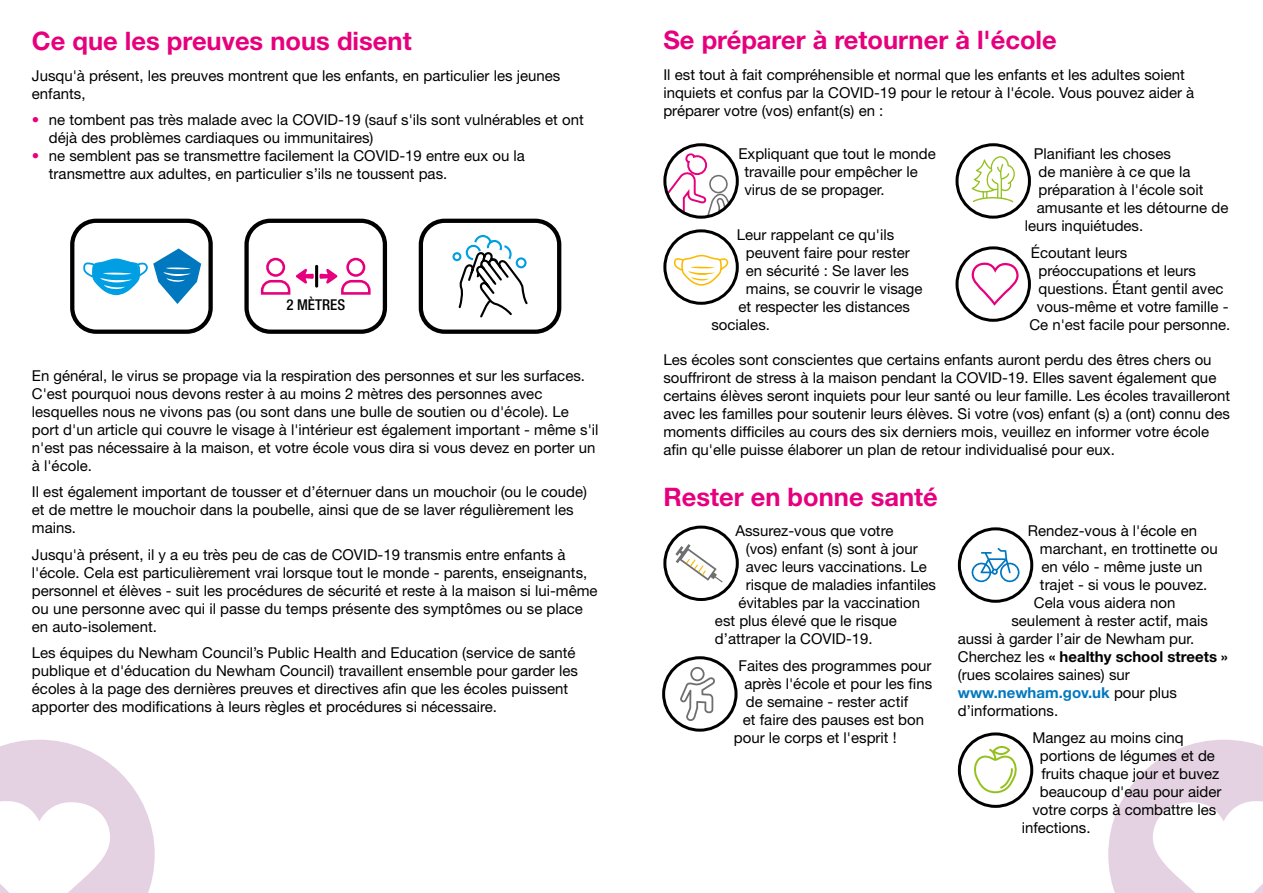
<style>
.page{position:relative;width:1263px;height:893px;background:#fff}
.page>*{position:absolute;margin:0;border:0;box-sizing:border-box;transform-origin:0 0}
.t1{font:700 25.5px "Helvetica Neue LT Std";color:#e6007d}
.t2{font:15px/18px "Helvetica Neue LT Std";color:#000}
.t3{font:700 15px "Helvetica Neue LT Std";color:#000}
.t4{font:700 15px "Helvetica Neue LT Std";color:#0078bf}
.t5{font:500 condensed 15px "Helvetica Neue LT Std";color:#000}
.s1{color:#e6007d}
.s2{font-weight:400}
.s3{font-weight:400;color:#000}
</style>
<div class="page">
<svg style="left:0;top:740px;width:155px;height:153px"></svg>
<svg style="left:1108px;top:740px;width:155px;height:153px"></svg>
<div style="left:419px;top:219px;width:142px;height:115px;border:4px solid #000;border-radius:24px"></div>
<svg style="left:451px;top:235px;width:78px;height:99px"></svg>
<div style="left:346px;top:258px;width:19px;height:19px;border:3px solid #e6007d;border-radius:50%"></div>
<div style="left:244px;top:219px;width:143px;height:115px;border:4px solid #000;border-radius:24px"></div>
<hr style="left:315px;top:265px;width:3px;height:23px;background:#000;border-radius:2px">
<svg style="left:320px;top:269px;width:51px;height:26px"></svg>
<div style="left:266px;top:258px;width:19px;height:19px;border:3px solid #e6007d;border-radius:50%"></div>
<svg style="left:260px;top:269px;width:54px;height:26px"></svg>
<div style="left:70px;top:219px;width:143px;height:115px;border:4px solid #000;border-radius:24px"></div>
<svg style="left:83px;top:248px;width:118px;height:56px"></svg>
<svg style="left:674px;top:255px;width:54px;height:31px"></svg>
<svg style="left:667px;top:153px;width:64px;height:62px"></svg>
<div style="left:663px;top:143px;width:76px;height:76px;border:3px solid #000;border-radius:50%"></div>
<div style="left:955px;top:143px;width:76px;height:76px;border:3px solid #000;border-radius:50%"></div>
<div style="left:663px;top:229px;width:76px;height:76px;border:3px solid #000;border-radius:50%"></div>
<div style="left:955px;top:246px;width:76px;height:76px;border:3px solid #000;border-radius:50%"></div>
<div style="left:958px;top:527px;width:75px;height:76px;border:3px solid #000;border-radius:50%"></div>
<svg style="left:972px;top:548px;width:47px;height:34px"></svg>
<div style="left:663px;top:526px;width:76px;height:75px;border:3px solid #000;border-radius:50%"></div>
<svg style="left:675px;top:544px;width:48px;height:39px"></svg>
<div style="left:958px;top:732px;width:75px;height:76px;border:3px solid #000;border-radius:50%"></div>
<svg style="left:974px;top:746px;width:43px;height:47px"></svg>
<div style="left:662px;top:656px;width:75px;height:76px;border:3px solid #000;border-radius:50%"></div>
<svg style="left:680px;top:667px;width:35px;height:54px"></svg>
<svg style="left:972px;top:156px;width:43px;height:46px"></svg>
<svg style="left:973px;top:262px;width:44px;height:44px"></svg>
<h1 class="t1" style="left:32px;top:25px;width:381px">Ce que les preuves nous disent</h1>
<p class="t2" style="left:32px;top:66px;width:530px">Jusqu'à présent, les preuves montrent que les enfants, en particulier les jeunes enfants,</p>
<p class="t2" style="left:49px;top:111px;width:536px;text-indent:-17px"><span class="s1">•</span> ne tombent pas très malade avec la COVID-19 (sauf s'ils sont vulnérables et ont déjà des problèmes cardiaques ou immunitaires)</p>
<p class="t2" style="left:49px;top:147px;width:477px;text-indent:-17px"><span class="s1">•</span> ne semblent pas se transmettre facilement la COVID-19 entre eux ou la transmettre aux adultes, en particulier s’ils ne toussent pas.</p>
<p class="t5" style="left:286px;top:296px;width:60px">2 MÈTRES</p>
<p class="t2" style="left:32px;top:366px;width:568px">En général, le virus se propage via la respiration des personnes et sur les surfaces.<br>C'est pourquoi nous devons rester à au moins 2 mètres des personnes avec lesquelles nous ne vivons pas (ou sont dans une bulle de soutien ou d'école). Le port d'un article qui couvre le visage à l'intérieur est également important - même s'il n'est pas nécessaire à la maison, et votre école vous dira si vous devez en porter un à l'école.</p>
<p class="t2" style="left:32px;top:483px;width:557px">Il est également important de tousser et d’éternuer dans un mouchoir (ou le coude) et de mettre le mouchoir dans la poubelle, ainsi que de se laver régulièrement les mains.</p>
<p class="t2" style="left:32px;top:545px;width:567px">Jusqu'à présent, il y a eu très peu de cas de COVID-19 transmis entre enfants à l'école. Cela est particulièrement vrai lorsque tout le monde - parents, enseignants, personnel et élèves - suit les procédures de sécurité et reste à la maison si lui-même ou une personne avec qui il passe du temps présente des symptômes ou se place en auto-isolement.</p>
<p class="t2" style="left:32px;top:644px;width:547px">Les équipes du Newham Council’s Public Health and Education (service de santé publique et d'éducation du Newham Council) travaillent ensemble pour garder les écoles à la page des dernières preuves et directives afin que les écoles puissent apporter des modifications à leurs règles et procédures si nécessaire.</p>
<h1 class="t1" style="left:663px;top:25px;width:395px">Se préparer à retourner à l'école</h1>
<p class="t2" style="left:663px;top:66px;width:532px">Il est tout à fait compréhensible et normal que les enfants et les adultes soient inquiets et confus par la COVID-19 pour le retour à l'école. Vous pouvez aider à préparer votre (vos) enfant(s) en :</p>
<p class="t2" style="left:744px;top:145px;width:193px;text-indent:-6px">Expliquant que tout le monde travaille pour empêcher le virus de se propager.</p>
<p class="t2" style="left:737px;top:225px;width:159px">Leur rappelant ce qu'ils</p>
<p class="t2" style="left:746px;top:243px;width:165px">peuvent faire pour rester</p>
<p class="t2" style="left:746px;top:261px;width:165px">en sécurité : Se laver les</p>
<p class="t2" style="left:746px;top:279px;width:178px">mains, se couvrir le visage</p>
<p class="t2" style="left:738px;top:297px;width:173px">et respecter les distances</p>
<p class="t2" style="left:711px;top:315px;width:60px">sociales.</p>
<p class="t2" style="left:1034px;top:145px;width:138px">Planifiant les choses</p>
<p class="t2" style="left:1038px;top:163px;width:153px">de manière à ce que la</p>
<p class="t2" style="left:1038px;top:181px;width:167px">préparation à l'école soit</p>
<p class="t2" style="left:1037px;top:199px;width:193px">amusante et les détourne de</p>
<p class="t2" style="left:1025px;top:217px;width:120px">leurs inquiétudes.</p>
<p class="t2" style="left:1031px;top:243px;width:98px">Écoutant leurs</p>
<p class="t2" style="left:1038px;top:261px;width:159px">préoccupations et leurs</p>
<p class="t2" style="left:1038px;top:279px;width:187px">questions. Étant gentil avec</p>
<p class="t2" style="left:1037px;top:297px;width:193px">vous-même et votre famille -</p>
<p class="t2" style="left:1029px;top:315px;width:202px">Ce n'est facile pour personne.</p>
<p class="t2" style="left:663px;top:351px;width:568px">Les écoles sont conscientes que certains enfants auront perdu des êtres chers ou souffriront de stress à la maison pendant la COVID-19. Elles savent également que certains élèves seront inquiets pour leur santé ou leur famille. Les écoles travailleront avec les familles pour soutenir leurs élèves. Si votre (vos) enfant (s) a (ont) connu des moments difficiles au cours des six derniers mois, veuillez en informer votre école afin qu'elle puisse élaborer un plan de retour individualisé pour eux.</p>
<h1 class="t1" style="left:663px;top:481px;width:276px">Rester en bonne santé</h1>
<p class="t2" style="left:735px;top:522px;width:160px">Assurez-vous que votre</p>
<p class="t2" style="left:746px;top:540px;width:173px">(vos) enfant (s) sont à jour</p>
<p class="t2" style="left:746px;top:558px;width:182px">avec leurs vaccinations. Le</p>
<p class="t2" style="left:746px;top:576px;width:192px">risque de maladies infantiles</p>
<p class="t2" style="left:738px;top:594px;width:183px">évitables par la vaccination</p>
<p class="t2" style="left:715px;top:612px;width:183px">est plus élevé que le risque</p>
<p class="t2" style="left:715px;top:630px;width:159px">d’attraper la COVID-19.</p>
<p class="t2" style="left:738px;top:656px;width:195px">Faites des programmes pour</p>
<p class="t2" style="left:744px;top:674px;width:189px">après l'école et pour les fins</p>
<p class="t2" style="left:746px;top:692px;width:164px">de semaine - rester actif</p>
<p class="t2" style="left:743px;top:710px;width:183px">et faire des pauses est bon</p>
<p class="t2" style="left:734px;top:728px;width:164px">pour le corps et l'esprit !</p>
<p class="t2" style="left:1028px;top:522px;width:171px">Rendez-vous à l'école en</p>
<p class="t2" style="left:1040px;top:540px;width:179px">marchant, en trottinette ou</p>
<p class="t2" style="left:1041px;top:558px;width:162px">en vélo - même juste un</p>
<p class="t2" style="left:1040px;top:576px;width:169px">trajet - si vous le pouvez.</p>
<p class="t2" style="left:1034px;top:594px;width:143px">Cela vous aidera non</p>
<p class="t2" style="left:1011px;top:612px;width:198px">seulement à rester actif, mais</p>
<p class="t2" style="left:958px;top:630px;width:238px">aussi à garder l’air de Newham pur.</p>
<p class="t3" style="left:958px;top:648px;width:271px"><span class="s2">Cherchez les</span> « healthy school streets »</p>
<p class="t2" style="left:958px;top:666px;width:173px">(rues scolaires saines) sur</p>
<p class="t4" style="left:958px;top:684px;width:221px">www.newham.gov.uk <span class="s3">pour plus</span></p>
<p class="t2" style="left:958px;top:702px;width:102px">d’informations.</p>
<p class="t2" style="left:1032px;top:728px;width:153px">Mangez au moins cinq</p>
<p class="t2" style="left:1040px;top:746px;width:177px">portions de légumes et de</p>
<p class="t2" style="left:1041px;top:764px;width:179px">fruits chaque jour et buvez</p>
<p class="t2" style="left:1040px;top:782px;width:183px">beaucoup d'eau pour aider</p>
<p class="t2" style="left:1032px;top:800px;width:185px">votre corps à combattre les</p>
<p class="t2" style="left:1022px;top:818px;width:70px">infections.</p>
</div>
